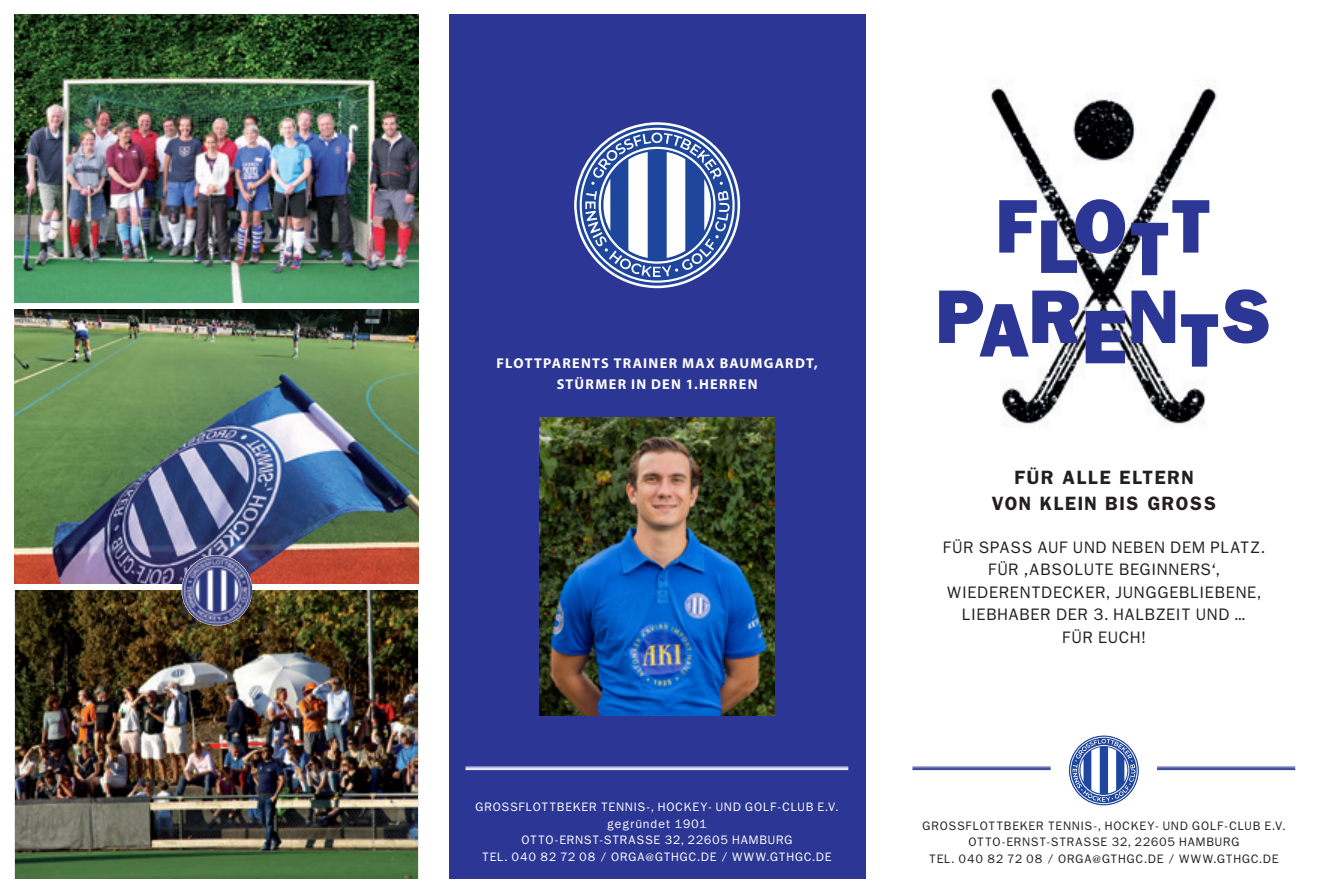
<style>
.page{position:relative;width:1327px;height:893px;background:#fff}
.page>*{position:absolute;margin:0;border:0;box-sizing:border-box;transform-origin:0 0}
.t1{font:800 64.35px/90.3px "Franklin";letter-spacing:-.015em;color:#2c3795;text-align:center}
.t2{font:16.5px/25.5px "Franklin Demi";letter-spacing:.08em;color:#231f20}
.t3{font:14.25px/22.5px "Franklin";letter-spacing:.1em;color:#231f20;text-align:center}
.t4{font:700 14.25px/21px "Myriad Pro";letter-spacing:.09em;color:#fff;text-align:center}
.t5{font:10.5px "Franklin";letter-spacing:.115em;color:#fff}
.t6{font:10.5px/16.5px "Franklin";letter-spacing:.115em;color:#231f20}
</style>
<div class="page">
<img style="left:990px;top:87px;width:227px;height:340px">
<img style="left:16px;top:590px;width:402px;height:288px">
<img style="left:15px;top:309px;width:404px;height:275px">
<img style="left:15px;top:15px;width:404px;height:288px">
<div style="left:449px;top:15px;width:416px;height:864px;background:#2c3795"></div>
<svg style="left:574px;top:122px;width:166px;height:166px"></svg>
<hr style="left:465px;top:767px;width:383px;height:1px;background:#fff">
<hr style="left:465px;top:768px;width:383px;height:1px;background:#fff">
<hr style="left:465px;top:769px;width:383px;height:1px;background:#fff">
<img style="left:182px;top:555px;width:70px;height:70px;border-radius:35px">
<hr style="left:912px;top:767px;width:383px;height:1px;background:#2c3795">
<hr style="left:912px;top:768px;width:383px;height:1px;background:#2c3795">
<hr style="left:912px;top:769px;width:383px;height:1px;background:#2c3795">
<div style="left:1050px;top:765px;width:107px;height:6px;background:#fff"></div>
<svg style="left:1069px;top:735px;width:70px;height:70px"></svg>
<img style="left:540px;top:418px;width:234px;height:298px">
<h3 class="t4" style="left:496px;top:352px;width:323px">FLOTTPARENTS TRAINER MAX BAUMGARDT,<br>STÜRMER IN DEN 1.HERREN</h3>
<p class="t5" style="left:475px;top:800px;width:10px">GRO</p>
<p class="t5" style="left:502px;top:800px;width:34px">SSFLOTTBEKER</p>
<p class="t5" style="left:601px;top:800px;width:8px">TENNI</p>
<p class="t5" style="left:638px;top:800px;width:30px">S-, HOCKE</p>
<p class="t5" style="left:700px;top:800px;width:25px">Y- UND</p>
<p class="t5" style="left:745px;top:800px;width:9px">GOL</p>
<p class="t5" style="left:770px;top:800px;width:21px">F-CLUB</p>
<p class="t5" style="left:817px;top:800px;width:22px">E .V.</p>
<p class="t5" style="left:607px;top:817px;width:101px">GEGRÜNDET 1901</p>
<p class="t5" style="left:521px;top:833px;width:272px">OTTO-ERNST-STRASSE 32, 22605 HAMBURG</p>
<p class="t5" style="left:482px;top:850px;width:262px">TEL. 040 82 72 08 / ORGA@GTHGC.DE / WWW</p>
<p class="t5" style="left:767px;top:850px;width:66px">.GTHGC.DE</p>
<h1 class="t1" style="left:936px;top:180px;width:336px">FLOTT<br>PARENTS</h1>
<h2 class="t2" style="left:991px;top:464px;width:212px;text-indent:23px">FÜR ALLE ELTERN<br>VON KLEIN BIS GROSS</h2>
<h3 class="t3" style="left:943px;top:536px;width:323px">FÜR SPASS AUF UND NEBEN DEM PLATZ.<br>FÜR ‚ABSOLUTE BEGINNERS‘,<br>WIEDERENTDECKER, JUNGGEBLIEBENE,<br>LIEBHABER DER 3. HALBZEIT UND …<br>FÜR EUCH!</h3>
<p class="t6" style="left:922px;top:817px;width:10px">GRO</p>
<p class="t6" style="left:949px;top:817px;width:34px">SSFLOTTBEKER</p>
<p class="t6" style="left:1048px;top:817px;width:8px">TENNI</p>
<p class="t6" style="left:1085px;top:817px;width:30px">S-, HOCKE</p>
<p class="t6" style="left:1147px;top:817px;width:25px">Y- UND</p>
<p class="t6" style="left:1192px;top:817px;width:9px">GOL</p>
<p class="t6" style="left:1217px;top:817px;width:21px">F-CLUB</p>
<p class="t6" style="left:1264px;top:817px;width:22px">E .V.</p>
<p class="t6" style="left:929px;top:834px;width:311px;text-indent:39px">OTTO-ERNST-STRASSE 32, 22605 HAMBURG<br>TEL. 040 82 72 08 / ORGA@GTHGC.DE / WWW</p>
<p class="t6" style="left:1214px;top:850px;width:66px">.GTHGC.DE</p>
</div>
